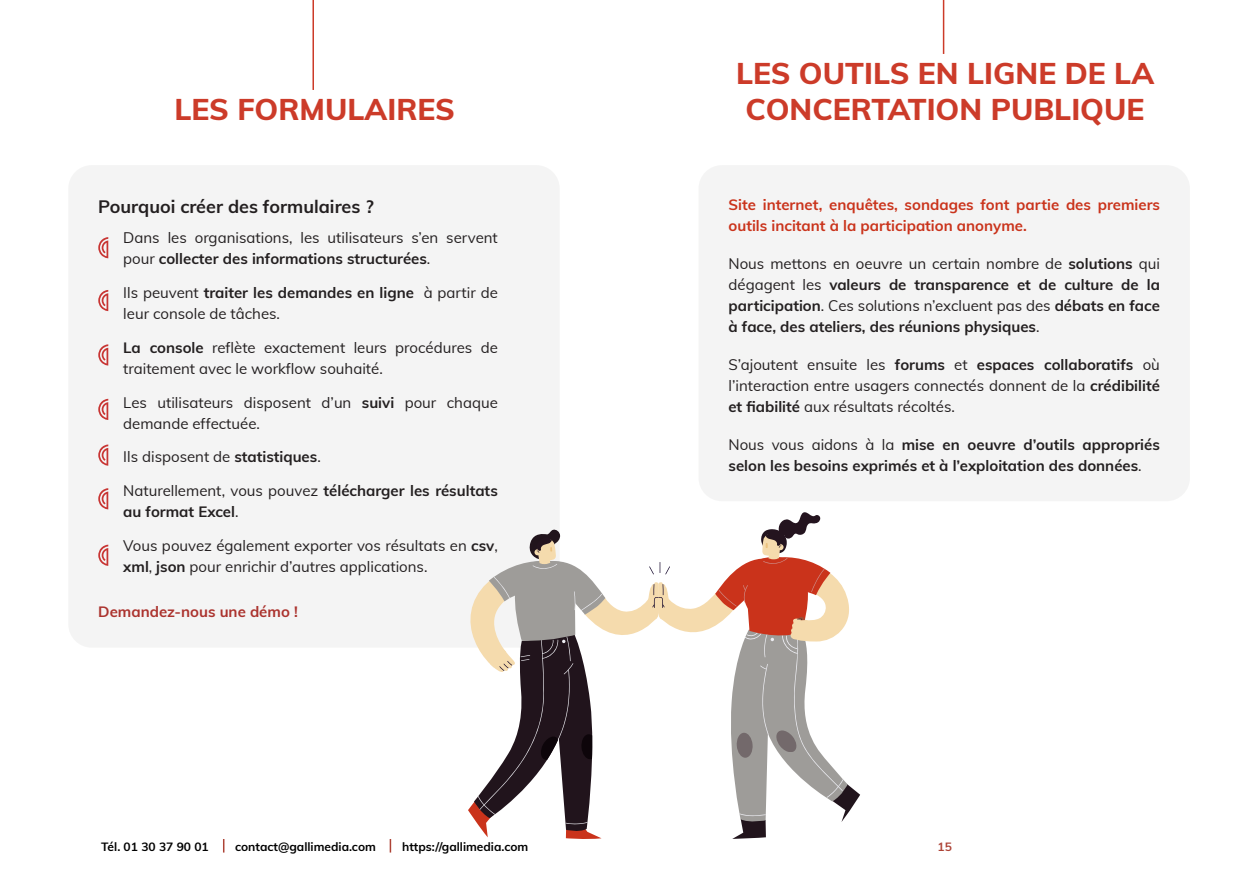
<style>
.page{position:relative;width:1259px;height:893px;background:#fff}
.page>*{position:absolute;margin:0;border:0;box-sizing:border-box;transform-origin:0 0}
.t1{font:800 30px/36px "Muli";color:#cc3b29;text-align:center}
.t2{font:700 18px "Muli";color:#231f20}
.t3{font:15px/21px "Muli";color:#231f20}
.t4{font:700 15px/21px "Muli";color:#231f20}
.t5{font:700 15px/21px "Muli";color:#ca331b}
.t6{font:700 15px "Muli";color:#ab332e}
.t7{font:700 12px "Muli";color:#000}
.t8{font:700 12px "Muli";color:#ad4336}
.s1{font-weight:700}
.s2{font-weight:400}
</style>
<div class="page">
<div style="left:68px;top:165px;width:492px;height:483px;background:#f4f4f4;border-radius:23px"></div>
<svg style="left:223px;top:839px;width:1px;height:13px"></svg>
<svg style="left:390px;top:839px;width:1px;height:13px"></svg>
<hr style="left:312px;top:0;width:2px;height:90px;background:#cc3b29">
<hr style="left:943px;top:0;width:1px;height:54px;background:#cc3b29">
<div style="left:698px;top:165px;width:492px;height:336px;background:#f4f4f4;border-radius:23px"></div>
<svg style="left:468px;top:512px;width:392px;height:327px"></svg>
<svg style="left:649px;top:566px;width:5px;height:9px"></svg>
<svg style="left:665px;top:566px;width:5px;height:9px"></svg>
<svg style="left:98px;top:237px;width:10px;height:21px"></svg>
<svg style="left:98px;top:290px;width:10px;height:21px"></svg>
<svg style="left:98px;top:344px;width:10px;height:22px"></svg>
<svg style="left:98px;top:399px;width:10px;height:21px"></svg>
<svg style="left:98px;top:444px;width:10px;height:22px"></svg>
<svg style="left:98px;top:488px;width:10px;height:21px"></svg>
<svg style="left:98px;top:545px;width:10px;height:21px"></svg>
<p class="t1" style="left:174px;top:90px;width:282px">LES FORMULAIRES</p>
<p class="t2" style="left:98px;top:194px;width:277px">Pourquoi créer des formulaires ?</p>
<p class="t3" style="left:123px;top:227px;width:376px">Dans les organisations, les utilisateurs s’en servent pour <span class="s1">collecter des informations structurées</span>.</p>
<p class="t3" style="left:123px;top:281px;width:376px">Ils peuvent <span class="s1">traiter les demandes en ligne</span> à partir de leur console de tâches.</p>
<p class="t3" style="left:123px;top:336px;width:376px"><span class="s1">La console</span> reflète exactement leurs procédures de traitement avec le workflow souhaité.</p>
<p class="t3" style="left:123px;top:391px;width:376px">Les utilisateurs disposent d’un <span class="s1">suivi</span> pour chaque demande effectuée.</p>
<p class="t3" style="left:123px;top:446px;width:199px">Ils disposent de <span class="s1">statistiques</span>.</p>
<p class="t4" style="left:123px;top:479px;width:376px"><span class="s2">Naturellement, vous pouvez</span> télécharger les résultats au format Excel<span class="s2">.</span></p>
<p class="t3" style="left:123px;top:534px;width:376px">Vous pouvez également exporter vos résultats en <span class="s1">csv</span>, <span class="s1">xml</span>, <span class="s1">json</span> pour enrichir d’autres applications.</p>
<p class="t6" style="left:98px;top:601px;width:201px">Demandez-nous une démo !</p>
<p class="t1" style="left:736px;top:54px;width:419px">LES OUTILS EN LIGNE DE LA<br>CONCERTATION PUBLIQUE</p>
<p class="t5" style="left:728px;top:194px;width:433px">Site internet, enquêtes, sondages font partie des premiers outils incitant à la participation anonyme.</p>
<p class="t4" style="left:728px;top:253px;width:433px;text-align:justify"><span class="s2">Nous mettons en oeuvre un certain nombre de</span> solutions <span class="s2">qui dégagent les</span> valeurs de transparence et de culture de la participation<span class="s2">. Ces solutions n’excluent pas des</span> débats en face à face, des ateliers, des réunions physiques<span class="s2">.</span></p>
<p class="t3" style="left:728px;top:354px;width:433px;text-align:justify">S’ajoutent ensuite les <span class="s1">forums</span> et <span class="s1">espaces collaboratifs</span> où l’interaction entre usagers connectés donnent de la <span class="s1">crédibilité et fiabilité</span> aux résultats récoltés.</p>
<p class="t4" style="left:728px;top:434px;width:433px"><span class="s2">Nous vous aidons à la</span> mise en oeuvre d’outils appropriés selon les besoins exprimés et à l’exploitation des données<span class="s2">.</span></p>
<p class="t7" style="left:101px;top:838px;width:109px">Tél. 01 30 37 90 01</p>
<p class="t7" style="left:235px;top:838px;width:142px">contact@gallimedia.com</p>
<p class="t7" style="left:402px;top:838px;width:128px">https://gallimedia.com</p>
<p class="t8" style="left:937px;top:838px;width:16px">15</p>
</div>
